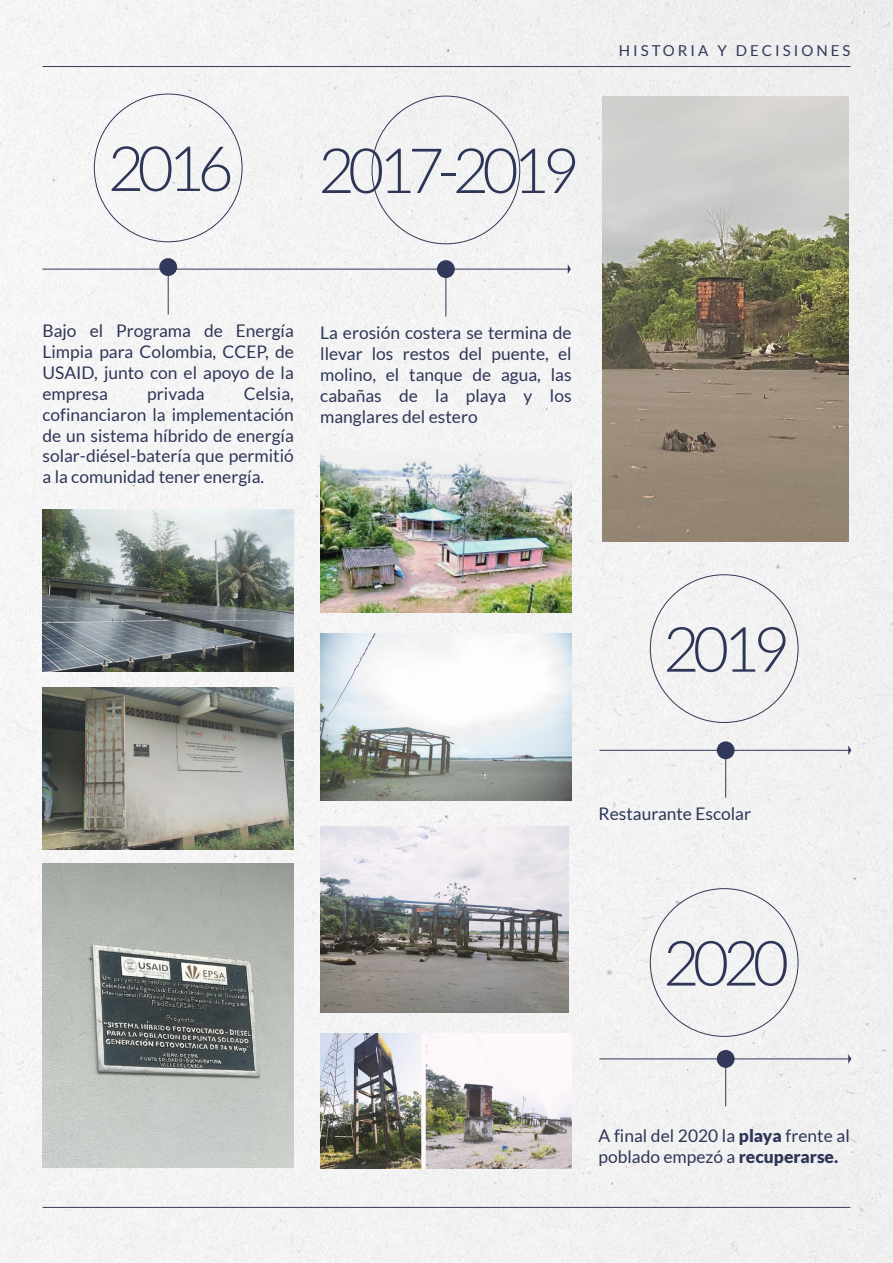
<style>
.page{position:relative;width:893px;height:1263px;background:#fff}
.page>*{position:absolute;margin:0;border:0;box-sizing:border-box;transform-origin:0 0}
.t1{font:300 62.4px "Lato";letter-spacing:-.1em;color:#2e3658}
.t2{font:17.4px/20.9px "Lato";color:#2e3658;text-align:justify}
.t3{font:15px "Lato";letter-spacing:.2em;color:#323859}
.s1{font-weight:900}
</style>
<div class="page">
<div style="left:0;top:0;width:893px;height:1262px;background:#f2f2f2"></div>
<hr style="left:43px;top:66px;width:807px;height:1px;background:#323859">
<div style="left:159px;top:258px;width:18px;height:18px;background:#323859;border-radius:50%"></div>
<hr style="left:168px;top:267px;width:1px;height:47px;background:#323859">
<img style="left:43px;top:509px;width:250px;height:162px">
<img style="left:43px;top:688px;width:250px;height:162px">
<img style="left:43px;top:863px;width:250px;height:304px">
<hr style="left:43px;top:269px;width:525px;height:1px;background:#323859">
<svg style="left:568px;top:264px;width:3px;height:10px"></svg>
<div style="left:437px;top:260px;width:18px;height:18px;background:#323859;border-radius:50%"></div>
<hr style="left:445px;top:269px;width:1px;height:47px;background:#323859">
<img style="left:321px;top:1034px;width:251px;height:134px">
<img style="left:321px;top:633px;width:251px;height:168px">
<img style="left:321px;top:827px;width:247px;height:185px">
<img style="left:321px;top:451px;width:251px;height:162px">
<hr style="left:599px;top:750px;width:250px;height:1px;background:#323859">
<svg style="left:848px;top:745px;width:3px;height:10px"></svg>
<div style="left:717px;top:741px;width:18px;height:18px;background:#323859;border-radius:50%"></div>
<hr style="left:725px;top:750px;width:1px;height:48px;background:#323859">
<hr style="left:599px;top:1058px;width:250px;height:1px;background:#323859">
<svg style="left:848px;top:1054px;width:3px;height:10px"></svg>
<div style="left:717px;top:1050px;width:18px;height:18px;background:#323859;border-radius:50%"></div>
<hr style="left:725px;top:1059px;width:1px;height:47px;background:#323859">
<hr style="left:43px;top:1207px;width:807px;height:1px;background:#323859">
<img style="left:602px;top:96px;width:247px;height:445px">
<h1 class="t1" style="left:108px;top:135px;width:128px">2016</h1>
<h1 class="t1" style="left:318px;top:137px;width:262px">2017-2019</h1>
<p class="t3" style="left:619px;top:42px;width:233px">HISTORIA Y DECISIONES</p>
<p class="t2" style="left:43px;top:320px;width:253px">Bajo el Programa de Energía Limpia para Colombia, CCEP, de USAID, junto con el apoyo de la empresa</p>
<p class="t2" style="left:43px;top:383px;width:253px;text-indent:201px">Celsia, cofinanciaron la implementación de un sistema híbrido de energía solar-diésel-batería que permitió a la comunidad tener energía.</p>
<p class="t2" style="left:147px;top:383px;width:59px">privada</p>
<p class="t2" style="left:320px;top:322px;width:253px">La erosión costera se termina de llevar los restos del puente, el molino, el tanque de agua, las cabañas de la playa y los manglares del estero</p>
<h1 class="t1" style="left:663px;top:616px;width:128px">2019</h1>
<p class="t2" style="left:598px;top:803px;width:154px">Restaurante Escolar</p>
<h1 class="t1" style="left:663px;top:930px;width:128px">2020</h1>
<p class="t2" style="left:598px;top:1125px;width:253px">A final del 2020 la <span class="s1">playa</span> frente al poblado empezó a <span class="s1">recuperarse.</span></p>
</div>
